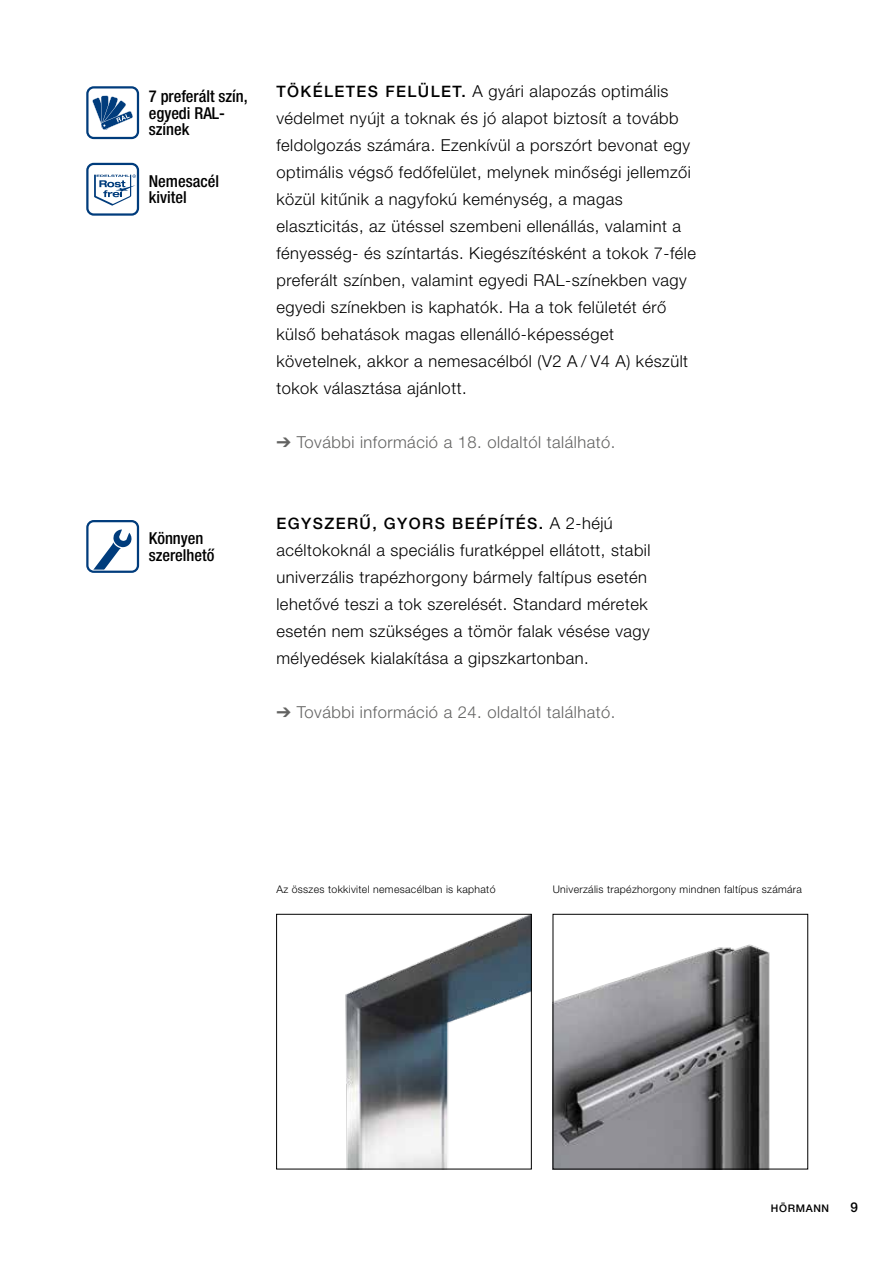
<style>
.page{position:relative;width:893px;height:1263px;background:#fff}
.page>*{position:absolute;margin:0;border:0;box-sizing:border-box;transform-origin:0 0}
.t1{font:300 16.5px/27px "Hoermann Helvetica Neue";letter-spacing:.03em;color:#000}
.t2{font:300 16.5px "Hoermann Helvetica Neue";letter-spacing:.03em;color:#636362}
.t3{font:500 condensed 16.5px/16.5px "Hoermann Helvetica Neue";color:#000}
.t4{font:500 15.75px "Hoermann Helvetica Neue";letter-spacing:.09em;color:#000}
.t5{font:500 13.5px "Hoermann Helvetica Neue";color:#000}
.t6{font:300 10.5px "Hoermann Helvetica Neue";letter-spacing:.03em;color:#000}
.t7{font:500 10.5px "Hoermann Helvetica Neue";letter-spacing:.06em;color:#000}
.s1{font-weight:500;font-size:15.75px}
.s2{font-weight:300;font-size:16.5px}
</style>
<div class="page">
<img style="left:345px;top:916px;width:184px;height:251px">
<div style="left:276px;top:914px;width:255px;height:255px;border:1px solid #000"></div>
<img style="left:555px;top:944px;width:215px;height:223px">
<div style="left:553px;top:914px;width:255px;height:255px;border:1px solid #000"></div>
<div style="left:86px;top:86px;width:53px;height:53px;border:2px solid #003c7c;border-radius:6px"></div>
<svg style="left:92px;top:95px;width:41px;height:35px"></svg>
<div style="left:86px;top:163px;width:53px;height:53px;border:2px solid #003c7c;border-radius:6px"></div>
<svg style="left:94px;top:174px;width:42px;height:32px"></svg>
<div style="left:86px;top:520px;width:53px;height:53px;border:2px solid #003c7c;border-radius:6px"></div>
<svg style="left:90px;top:529px;width:42px;height:41px"></svg>
<p class="t3" style="left:149px;top:87px;width:101px">7 preferált szín, egyedi RAL&shy;színek</p>
<p class="t3" style="left:149px;top:172px;width:72px">Nemesacél kivitel</p>
<p class="t3" style="left:149px;top:529px;width:67px">Könnyen szerelhető</p>
<p class="t1" style="left:276px;top:76px;width:421px"><span class="s1">TÖKÉLETES FELÜLET.</span> A gyári alapozás optimális védelmet nyújt a toknak és jó alapot biztosít a tovább feldolgozás számára. Ezenkívül a porszórt bevonat egy optimális végső fedőfelület, melynek minőségi jellemzői közül kitűnik a nagyfokú keménység, a magas elaszticitás, az ütéssel szembeni ellenállás, valamint a fényesség- és színtartás. Kiegészítésként a tokok 7-féle preferált színben, valamint egyedi RAL-színekben vagy egyedi színekben is kaphatók. Ha a tok felületét érő külső behatások magas ellenálló-képességet követelnek, akkor a nemesacélból (V2 A / V4 A) készült tokok választása ajánlott.</p>
<p class="t2" style="left:276px;top:430px;width:341px">➔ További információ a 18. oldaltól található.</p>
<p class="t4" style="left:276px;top:512px;width:338px">EGYSZERŰ, GYORS BEÉPÍTÉS. <span class="s2">A 2-héjú</span></p>
<p class="t1" style="left:276px;top:535px;width:376px">acéltokoknál a speciális furatképpel ellátott, stabil univerzális trapézhorgony bármely faltípus esetén lehetővé teszi a tok szerelését. Standard méretek esetén nem szükséges a tömör falak vésése vagy mélyedések kialakítása a gipszkartonban.</p>
<p class="t2" style="left:276px;top:700px;width:341px">➔ További információ a 24. oldaltól található.</p>
<p class="t6" style="left:276px;top:882px;width:221px">Az összes tokkivitel nemesacélban is kapható</p>
<p class="t6" style="left:553px;top:882px;width:251px">Univerzális trapézhorgony mindnen faltípus számára</p>
<p class="t7" style="left:771px;top:1201px;width:60px">HÖRMANN</p>
<p class="t5" style="left:850px;top:1198px;width:9px">9</p>
</div>
